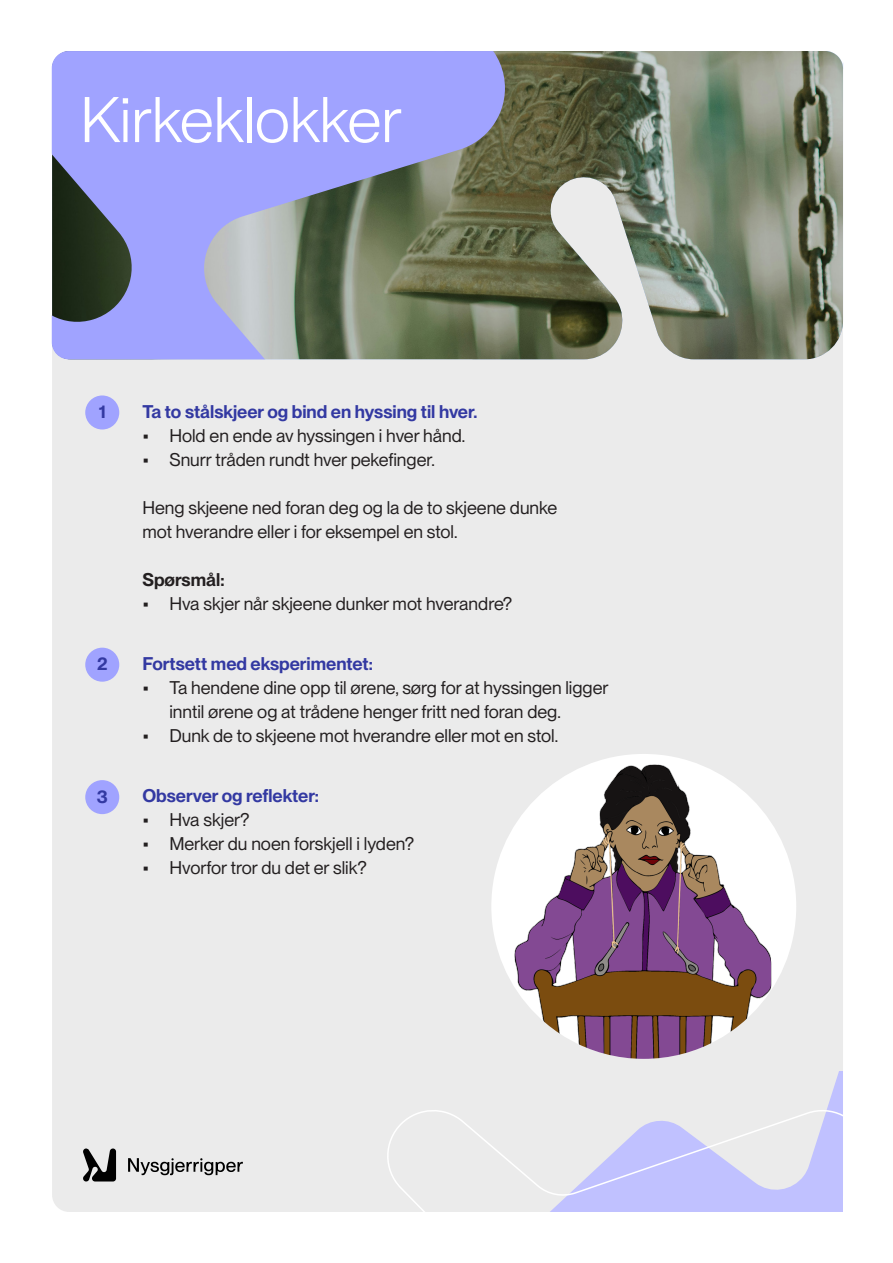
<style>
.page{position:relative;width:893px;height:1263px;background:#fff}
.page>*{position:absolute;margin:0;border:0;box-sizing:border-box;transform-origin:0 0}
.t1{font:63px "PP Neue Montreal";color:#fff}
.t2{font:18px/24px "PP Neue Montreal";color:#231f20}
.t3{font:600 18px "PP Neue Montreal";color:#3339a2}
.t4{font:600 18px "PP Neue Montreal";color:#231f20}
</style>
<div class="page">
<div style="left:52px;top:51px;width:791px;height:1161px;background:#ebebeb;border-radius:17px"></div>
<img style="left:505px;top:51px;width:338px;height:308px">
<svg style="left:52px;top:51px;width:453px;height:308px;background:#8a8fb9"></svg>
<svg style="left:829px;top:1071px;width:13px;height:32px"></svg>
<div style="left:85px;top:395px;width:34px;height:34px;background:#a0a3ff;border-radius:50%"></div>
<div style="left:85px;top:648px;width:34px;height:34px;background:#a0a3ff;border-radius:50%"></div>
<div style="left:85px;top:780px;width:34px;height:34px;background:#a0a3ff;border-radius:50%"></div>
<svg style="left:387px;top:1103px;width:456px;height:109px"></svg>
<div style="left:491px;top:754px;width:305px;height:305px;background:#fff;border-radius:50%"></div>
<img style="left:514px;top:764px;width:257px;height:295px">
<svg style="left:128px;top:1158px;width:115px;height:17px"></svg>
<svg style="left:83px;top:1148px;width:33px;height:34px"></svg>
<p class="t1" style="left:80px;top:83px;width:323px">Kirkeklokker</p>
<p class="t3" style="left:99px;top:401px;width:8px">1</p>
<p class="t3" style="left:142px;top:401px;width:337px">Ta to stålskjeer og bind en hyssing til hver.</p>
<p class="t2" style="left:142px;top:424px;width:324px">• Hold en ende av hyssingen i hver hånd.</p>
<p class="t2" style="left:142px;top:448px;width:294px">• Snurr tråden rundt hver pekefinger.</p>
<p class="t2" style="left:142px;top:496px;width:416px">Heng skjeene ned foran deg og la de to skjeene dunke mot hverandre eller i for eksempel en stol.</p>
<p class="t4" style="left:142px;top:569px;width:84px">Spørsmål:</p>
<p class="t2" style="left:142px;top:592px;width:371px">• Hva skjer når skjeene dunker mot hverandre?</p>
<p class="t3" style="left:97px;top:653px;width:12px">2</p>
<p class="t3" style="left:142px;top:653px;width:232px">Fortsett med eksperimentet:</p>
<p class="t2" style="left:169px;top:676px;width:441px;text-indent:-27px">• Ta hendene dine opp til ørene, sørg for at hyssingen ligger inntil ørene og at trådene henger fritt ned foran deg.</p>
<p class="t2" style="left:142px;top:724px;width:417px">• Dunk de to skjeene mot hverandre eller mot en stol.</p>
<p class="t3" style="left:97px;top:786px;width:13px">3</p>
<p class="t3" style="left:142px;top:785px;width:178px">Observer og reflekter:</p>
<p class="t2" style="left:142px;top:808px;width:108px">• Hva skjer?</p>
<p class="t2" style="left:142px;top:832px;width:273px">• Merker du noen forskjell i lyden?</p>
<p class="t2" style="left:142px;top:856px;width:226px">• Hvorfor tror du det er slik?</p>
</div>
